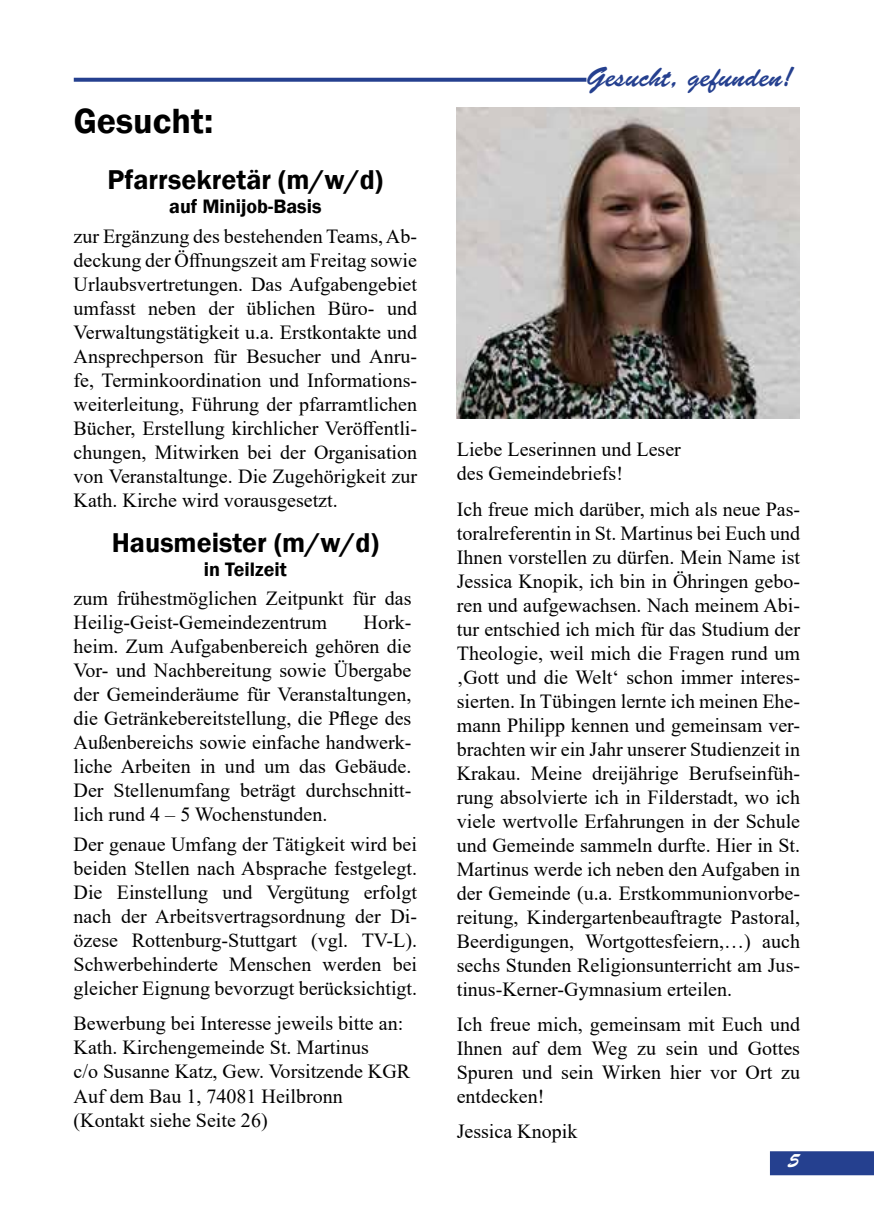
<style>
.page{position:relative;width:874px;height:1225px;background:#fff}
.page>*{position:absolute;margin:0;border:0;box-sizing:border-box;transform-origin:0 0}
.t1{font:600 36px "Franklin Gothic";color:#000}
.t2{font:600 28px "Franklin Gothic";color:#000}
.t3{font:28px "Brush Script Std";color:#25408f}
.t4{font:20px/24px "Times New Roman";color:#000;text-align:justify}
.t5{font:600 20px "Franklin Gothic";color:#000}
.t6{font:20px "Brush Script Std";color:#fff}
</style>
<div class="page">
<div style="left:769px;top:1151px;width:104px;height:24px;background:#25408f"></div>
<svg style="left:74px;top:78px;width:512px;height:4px;background:#334c96"></svg>
<img style="left:456px;top:108px;width:342px;height:310px">
<h1 class="t1" style="left:74px;top:99px;width:141px">Gesucht:</h1>
<h2 class="t2" style="left:108px;top:162px;width:277px">Pfarrsekretär (m/w/d)</h2>
<p class="t5" style="left:169px;top:194px;width:154px">auf Minijob-Basis</p>
<p class="t4" style="left:73px;top:223px;width:345px">zur Ergänzung des bestehenden Teams,Ab&shy;deckung der Öffnungszeit am Freitag sowie Urlaubsvertretungen. Das Aufgabengebiet umfasst neben der üblichen Büro- und Verwaltungstätigkeit u.a. Erstkontakte und Ansprechperson für Besucher und Anru&shy;fe, Terminkoordination und Informations&shy;weiterleitung, Führung der pfarramtlichen Bücher, Erstellung kirchlicher Veröffentli&shy;chungen, Mitwirken bei der Organisation von Veranstaltunge. Die Zugehörigkeit zur Kath. Kirche wird vorausgesetzt.</p>
<h2 class="t2" style="left:112px;top:525px;width:268px">Hausmeister (m/w/d)</h2>
<p class="t5" style="left:204px;top:556px;width:84px">in Teilzeit</p>
<p class="t4" style="left:74px;top:586px;width:339px">zum frühestmöglichen Zeitpunkt für das<br>Heilig-Geist-Gemeindezentrum</p>
<p class="t4" style="left:73px;top:610px;width:339px;text-indent:290px">Hork&shy;heim. Zum Aufgabenbereich gehören die Vor- und Nachbereitung sowie Übergabe der Gemeinderäume für Veranstaltungen, die Getränkebereitstellung, die Pflege des Außenbereichs sowie einfache handwerk&shy;liche Arbeiten in und um das Gebäude.<br>Der Stellenumfang beträgt durchschnitt&shy;lich rund 4 – 5 Wochenstunden.</p>
<p class="t4" style="left:73px;top:831px;width:345px">Der genaue Umfang der Tätigkeit wird bei beiden Stellen nach Absprache festgelegt.<br>Die Einstellung und Vergütung erfolgt nach der Arbeitsvertragsordnung der Di&shy;özese Rottenburg-Stuttgart (vgl. TV-L).<br>Schwerbehinderte Menschen werden bei gleicher Eignung bevorzugt berücksichtigt.</p>
<p class="t4" style="left:74px;top:1011px;width:338px;text-align:left">Bewerbung bei Interesse jeweils bitte an:<br>Kath. Kirchengemeinde St. Martinus<br>c/o Susanne Katz, Gew. Vorsitzende KGR Auf dem Bau 1, 74081 Heilbronn (Kontakt siehe Seite 26)</p>
<h2 class="t3" style="left:586px;top:61px;width:208px">Gesucht, gefunden!</h2>
<p class="t4" style="left:456px;top:437px;width:225px">Liebe Leserinnen und Leser des Gemeindebriefs!</p>
<p class="t4" style="left:456px;top:496px;width:345px">Ich freue mich darüber, mich als neue Pas&shy;toralreferentin in St. Martinus bei Euch und Ihnen vorstellen zu dürfen. Mein Name ist Jessica Knopik, ich bin in Öhringen gebo&shy;ren und aufgewachsen. Nach meinem Abi&shy;tur entschied ich mich für das Studium der Theologie, weil mich die Fragen rund um ‚Gott und die Welt‘ schon immer interes&shy;sierten. In Tübingen lernte ich meinen Ehe&shy;mann Philipp kennen und gemeinsam ver&shy;brachten wir ein Jahr unserer Studienzeit in Krakau. Meine dreijährige Berufseinfüh&shy;rung absolvierte ich in Filderstadt, wo ich viele wertvolle Erfahrungen in der Schule und Gemeinde sammeln durfte. Hier in St.<br>Martinus werde ich neben den Aufgaben in der Gemeinde (u.a. Erstkommunionvorbe&shy;reitung, Kindergartenbeauftragte Pastoral, Beerdigungen, Wortgottesfeiern,…) auch sechs Stunden Religionsunterricht am Jus&shy;tinus-Kerner-Gymnasium erteilen.</p>
<p class="t4" style="left:456px;top:1011px;width:345px">Ich freue mich, gemeinsam mit Euch und Ihnen auf dem Weg zu sein und Gottes Spuren und sein Wirken hier vor Ort zu entdecken!</p>
<p class="t4" style="left:456px;top:1119px;width:122px">Jessica Knopik</p>
<p class="t6" style="left:787px;top:1149px;width:13px">5</p>
</div>
